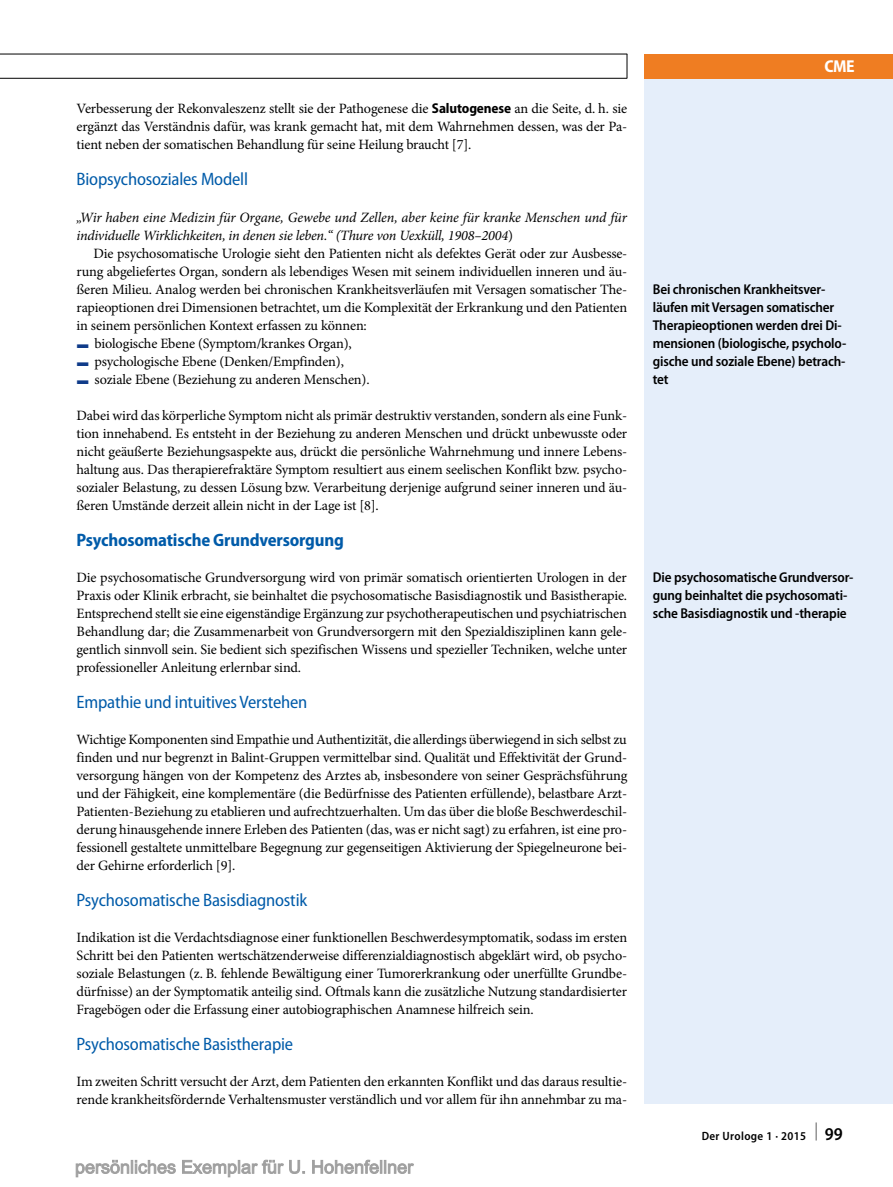
<style>
.page{position:relative;width:893px;height:1187px;background:#fff}
.page>*{position:absolute;margin:0;border:0;box-sizing:border-box;transform-origin:0 0}
.t1{font:semi-condensed 18px "Myriad Pro";letter-spacing:-.01em;color:#005ba9}
.t2{font:700 semi-condensed 18px "Myriad Pro";letter-spacing:-.01em;color:#005ba9}
.t3{font:700 semi-condensed 17.25px "Myriad Pro";color:#fff}
.t4{font:14.25px/18px "Minion Pro";letter-spacing:-.01em;color:#000;text-align:justify}
.t5{font:600 semi-condensed 14.25px/18px "Myriad Pro";letter-spacing:-.01em;color:#000}
.t6{font:italic 14.25px/18px "Minion Pro";letter-spacing:-.015em;color:#000}
.t7{font:600 semi-condensed 12px "Myriad Pro";letter-spacing:.03em;color:#000}
.s1{font-family:"Myriad Pro";font-weight:700;font-stretch:semi-condensed}
.s2{font-style:normal}
.s3{font-family:"S Buttons";color:#0f3b89}
.s4{font-size:18px}
</style>
<div class="page">
<div style="left:644px;top:78px;width:249px;height:1025px;background:#e5eefa"></div>
<div style="left:644px;top:54px;width:249px;height:24px;background:#ef7d22"></div>
<hr style="left:0;top:54px;width:627px;height:1px;background:#000">
<hr style="left:0;top:78px;width:627px;height:1px;background:#000">
<svg style="left:627px;top:54px;width:1px;height:24px"></svg>
<svg style="left:75px;top:1159px;width:339px;height:18px"></svg>
<p class="t4" style="left:77px;top:100px;width:552px">Verbesserung der Rekonvaleszenz stellt sie der Pathogenese die <span class="s1">Salutogenese</span> an die Seite, d. h. sie ergänzt das Verständnis dafür, was krank gemacht hat, mit dem Wahrnehmen dessen, was der Pa&shy;tient neben der somatischen Behandlung für seine Heilung braucht [7].</p>
<p class="t1" style="left:77px;top:170px;width:173px">Biopsychosoziales Modell</p>
<p class="t6" style="left:77px;top:208px;width:552px">„Wir haben eine Medizin für Organe, Gewebe und Zellen, aber keine für kranke Menschen und für individuelle Wirklichkeiten, in denen sie leben.“ (Thure von Uexküll, 1908–2004<span class="s2">)</span></p>
<p class="t4" style="left:77px;top:244px;width:552px;text-align:left;text-indent:17px">Die psychosomatische Urologie sieht den Patienten nicht als defektes Gerät oder zur Ausbesse&shy;rung abgeliefertes Organ, sondern als lebendiges Wesen mit seinem individuellen inneren und äu&shy;ßeren Milieu. Analog werden bei chronischen Krankheitsverläufen mit Versagen somatischer The&shy;rapieoptionen drei Dimensionen betrachtet, um die Komplexität der Erkrankung und den Patienten in seinem persönlichen Kontext erfassen zu können:<br><span class="s3">F</span> biologische Ebene (Symptom/krankes Organ),<br><span class="s3">F</span> psychologische Ebene (Denken/Empfinden),<br><span class="s3">F</span> soziale Ebene (Beziehung zu anderen Menschen).</p>
<p class="t4" style="left:77px;top:406px;width:552px">Dabei wird das körperliche Symptom nicht als primär destruktiv verstanden, sondern als eine Funk&shy;tion innehabend. Es entsteht in der Beziehung zu anderen Menschen und drückt unbewusste oder nicht geäußerte Beziehungsaspekte aus, drückt die persönliche Wahrnehmung und innere Lebens&shy;haltung aus. Das therapierefraktäre Symptom resultiert aus einem seelischen Konflikt bzw. psycho&shy;sozialer Belastung, zu dessen Lösung bzw. Verarbeitung derjenige aufgrund seiner inneren und äu&shy;ßeren Umstände derzeit allein nicht in der Lage ist [8].</p>
<p class="t2" style="left:77px;top:529px;width:269px">Psychosomatische Grundversorgung</p>
<p class="t4" style="left:77px;top:568px;width:552px">Die psychosomatische Grundversorgung wird von primär somatisch orientierten Urologen in der Praxis oder Klinik erbracht, sie beinhaltet die psychosomatische Basisdiagnostik und Basistherapie.<br>Entsprechend stellt sie eine eigenständige Ergänzung zur psychotherapeutischen und psychiatrischen Behandlung dar; die Zusammenarbeit von Grundversorgern mit den Spezialdisziplinen kann gele&shy;gentlich sinnvoll sein. Sie bedient sich spezifischen Wissens und spezieller Techniken, welche unter professioneller Anleitung erlernbar sind.</p>
<p class="t1" style="left:77px;top:692px;width:232px">Empathie und intuitives Verstehen</p>
<p class="t4" style="left:77px;top:730px;width:552px">Wichtige Komponenten sind Empathie und Authentizität, die allerdings überwiegend in sich selbst zu finden und nur begrenzt in Balint-Gruppen vermittelbar sind. Qualität und Effektivität der Grund&shy;versorgung hängen von der Kompetenz des Arztes ab, insbesondere von seiner Gesprächsführung und der Fähigkeit, eine komplementäre (die Bedürfnisse des Patienten erfüllende), belastbare Arzt-Patienten-Beziehung zu etablieren und aufrechtzuerhalten. Um das über die bloße Beschwerdeschil&shy;derung hinausgehende innere Erleben des Patienten (das, was er nicht sagt) zu erfahren, ist eine pro&shy;fessionell gestaltete unmittelbare Begegnung zur gegenseitigen Aktivierung der Spiegelneurone bei&shy;der Gehirne erforderlich [9].</p>
<p class="t1" style="left:77px;top:890px;width:232px">Psychosomatische Basisdiagnostik</p>
<p class="t4" style="left:77px;top:928px;width:552px">Indikation ist die Verdachtsdiagnose einer funktionellen Beschwerdesymptomatik, sodass im ersten Schritt bei den Patienten wertschätzenderweise differenzialdiagnostisch abgeklärt wird, ob psycho&shy;soziale Belastungen (z. B. fehlende Bewältigung einer Tumorerkrankung oder unerfüllte Grundbe&shy;dürfnisse) an der Symptomatik anteilig sind. Oftmals kann die zusätzliche Nutzung standardisierter Fragebögen oder die Erfassung einer autobiographischen Anamnese hilfreich sein.</p>
<p class="t1" style="left:77px;top:1034px;width:218px">Psychosomatische Basistherapie</p>
<p class="t4" style="left:77px;top:1072px;width:552px">Im zweiten Schritt versucht der Arzt, dem Patienten den erkannten Konflikt und das daraus resultie&shy;rende krankheitsfördernde Verhaltensmuster verständlich und vor allem für ihn annehmbar zu ma-</p>
<p class="t3" style="left:824px;top:56px;width:32px">CME</p>
<p class="t5" style="left:653px;top:280px;width:195px">Bei chronischen Krankheitsver&shy;läufen mit Versagen somatischer<br>Therapieoptionen werden drei Di&shy;mensionen (biologische, psycholo&shy;gische und soziale Ebene) betrach&shy;tet</p>
<p class="t5" style="left:653px;top:568px;width:202px">Die psychosomatische Grundversor&shy;gung beinhaltet die psychosomati&shy;sche Basisdiagnostik und -therapie</p>
<p class="t7" style="left:702px;top:1129px;width:143px">Der Urologe 1 · 2015 <sup>|</sup> <span class="s4">99</span></p>
</div>
